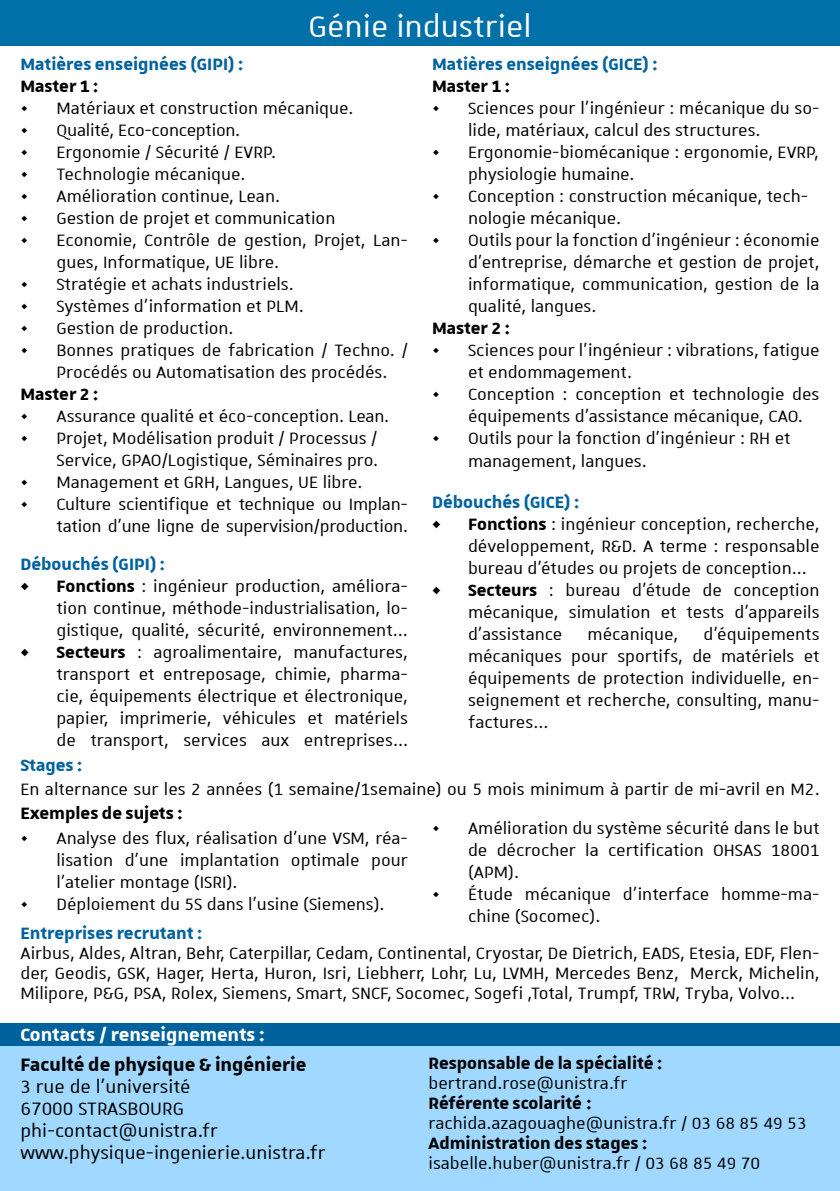
<style>
.page{position:relative;width:840px;height:1191px;background:#fff}
.page>*{position:absolute;margin:0;border:0;box-sizing:border-box;transform-origin:0 0}
.t1{font:40px "Unistra A";color:#fff}
.t2{font:24px/22px "Unistra A";color:#000}
.t3{font:700 24px "Unistra A";color:#000}
.t4{font:700 24px "Unistra A";color:#fff}
.t5{font:22px/22px "Unistra A";color:#000}
.t6{font:700 22px "Unistra A";color:#000}
.t7{font:700 22px "Unistra A";color:#00629d}
.s1{font-weight:700}
</style>
<div class="page">
<div style="left:0;top:1025px;width:839px;height:166px;background:#a0d8ff"></div>
<div style="left:0;top:0;width:839px;height:46px;background:#0070a8"></div>
<div style="left:0;top:1023px;width:839px;height:23px;background:#00629d"></div>
<h1 class="t1" style="left:308px;top:6px;width:224px">Génie industriel</h1>
<p class="t7" style="left:20px;top:52px;width:224px">Matières enseignées (GIPI) :</p>
<p class="t6" style="left:20px;top:74px;width:79px">Master 1 :</p>
<p class="t5" style="left:20px;top:97px;width:334px">• Matériaux et construction mécanique.</p>
<p class="t5" style="left:20px;top:119px;width:221px">• Qualité, Eco-conception.</p>
<p class="t5" style="left:20px;top:141px;width:257px">• Ergonomie / Sécurité / EVRP.</p>
<p class="t5" style="left:20px;top:163px;width:226px">• Technologie mécanique.</p>
<p class="t5" style="left:20px;top:185px;width:261px">• Amélioration continue, Lean.</p>
<p class="t5" style="left:20px;top:207px;width:316px">• Gestion de projet et communication</p>
<p class="t5" style="left:56px;top:229px;width:353px;text-indent:-36px">• Economie, Contrôle de gestion, Projet, Lan&shy;gues, Informatique, UE libre.</p>
<p class="t5" style="left:20px;top:273px;width:275px">• Stratégie et achats industriels.</p>
<p class="t5" style="left:20px;top:295px;width:285px">• Systèmes d’information et PLM.</p>
<p class="t5" style="left:20px;top:317px;width:215px">• Gestion de production.</p>
<p class="t5" style="left:56px;top:339px;width:353px;text-indent:-36px">• Bonnes pratiques de fabrication / Techno. /<br>Procédés ou Automatisation des procédés.</p>
<p class="t6" style="left:20px;top:382px;width:79px">Master 2 :</p>
<p class="t5" style="left:20px;top:405px;width:370px">• Assurance qualité et éco-conception. Lean.</p>
<p class="t5" style="left:20px;top:427px;width:359px;text-align:right">• Projet, Modélisation produit / Processus /<br>Service, GPAO/Logistique, Séminaires pro.</p>
<p class="t5" style="left:20px;top:471px;width:343px">• Management et GRH, Langues, UE libre.</p>
<p class="t5" style="left:20px;top:493px;width:389px;text-align:right">• Culture scientifique et technique ou Implan&shy;tation d’une ligne de supervision/production.</p>
<p class="t7" style="left:20px;top:552px;width:146px">Débouchés (GIPI) :</p>
<p class="t5" style="left:56px;top:575px;width:353px;text-align:justify;text-indent:-36px"><span class="s1">• Fonctions</span> : ingénieur production, améliora&shy;tion continue, méthode-industrialisation, lo&shy;gistique, qualité, sécurité, environnement...</p>
<p class="t5" style="left:56px;top:641px;width:353px;text-align:justify;text-indent:-36px"><span class="s1">• Secteurs</span> : agroalimentaire, manufactures, transport et entreposage, chimie, pharma&shy;cie, équipements électrique et électronique, papier, imprimerie, véhicules et matériels de transport, services aux entreprises...</p>
<p class="t7" style="left:432px;top:52px;width:227px">Matières enseignées (GICE) :</p>
<p class="t6" style="left:432px;top:74px;width:79px">Master 1 :</p>
<p class="t5" style="left:468px;top:97px;width:353px;text-indent:-36px">• Sciences pour l’ingénieur : mécanique du so&shy;lide, matériaux, calcul des structures.</p>
<p class="t5" style="left:468px;top:141px;width:352px;text-indent:-36px">• Ergonomie-biomécanique : ergonomie, EVRP, physiologie humaine.</p>
<p class="t5" style="left:468px;top:185px;width:341px;text-indent:-36px">• Conception : construction mécanique, tech&shy;nologie mécanique.</p>
<p class="t5" style="left:468px;top:229px;width:353px;text-align:justify;text-indent:-36px">• Outils pour la fonction d’ingénieur : économie d’entreprise, démarche et gestion de projet, informatique, communication, gestion de la qualité, langues.</p>
<p class="t6" style="left:432px;top:316px;width:79px">Master 2 :</p>
<p class="t5" style="left:468px;top:339px;width:353px;text-indent:-36px">• Sciences pour l’ingénieur : vibrations, fatigue et endommagement.</p>
<p class="t5" style="left:468px;top:383px;width:353px;text-indent:-36px">• Conception : conception et technologie des équipements d’assistance mécanique, CAO.</p>
<p class="t5" style="left:468px;top:426px;width:324px;line-height:23px;text-indent:-36px">• Outils pour la fonction d’ingénieur : RH et management, langues.</p>
<p class="t7" style="left:432px;top:490px;width:149px">Débouchés (GICE) :</p>
<p class="t5" style="left:468px;top:513px;width:353px;text-align:justify;text-indent:-36px"><span class="s1">• Fonctions</span> : ingénieur conception, recherche, développement, R&amp;D. A terme : responsable bureau d’études ou projets de conception...</p>
<p class="t5" style="left:468px;top:579px;width:353px;text-align:justify;text-indent:-36px"><span class="s1">• Secteurs</span> : bureau d’étude de conception mécanique, simulation et tests d’appareils d’assistance mécanique, d’équipements mécaniques pour sportifs, de matériels et équipements de protection individuelle, en&shy;seignement et recherche, consulting, manu&shy;factures...</p>
<p class="t7" style="left:20px;top:753px;width:63px">Stages :</p>
<p class="t5" style="left:20px;top:777px;width:800px">En alternance sur les 2 années (1 semaine/1semaine) ou 5 mois minimum à partir de mi-avril en M2.</p>
<p class="t6" style="left:20px;top:801px;width:163px">Exemples de sujets :</p>
<p class="t5" style="left:468px;top:816px;width:353px;text-align:justify;text-indent:-36px">• Amélioration du système sécurité dans le but de décrocher la certification OHSAS 18001 (APM).</p>
<p class="t5" style="left:468px;top:882px;width:353px;text-indent:-36px">• Étude mécanique d’interface homme-ma&shy;chine (Socomec).</p>
<p class="t5" style="left:56px;top:826px;width:353px;text-align:justify;text-indent:-36px">• Analyse des flux, réalisation d’une VSM, réa&shy;lisation d’une implantation optimale pour l’atelier montage (ISRI).</p>
<p class="t5" style="left:20px;top:892px;width:365px">• Déploiement du 5S dans l’usine (Siemens).</p>
<p class="t7" style="left:20px;top:921px;width:183px">Entreprises recrutant :</p>
<p class="t5" style="left:20px;top:942px;width:800px;line-height:20px;text-align:justify">Airbus, Aldes, Altran, Behr, Caterpillar, Cedam, Continental, Cryostar, De Dietrich, EADS, Etesia, EDF, Flen&shy;der, Geodis, GSK, Hager, Herta, Huron, Isri, Liebherr, Lohr, Lu, LVMH, Mercedes Benz, Merck, Michelin, Milipore, P&amp;G, PSA, Rolex, Siemens, Smart, SNCF, Socomec, Sogefi ,Total, Trumpf, TRW, Tryba, Volvo...</p>
<p class="t4" style="left:20px;top:1021px;width:246px">Contacts / renseignements :</p>
<p class="t3" style="left:20px;top:1051px;width:287px">Faculté de physique &amp; ingénierie</p>
<p class="t2" style="left:20px;top:1074px;width:306px">3 rue de l’université<br>67000 STRASBOURG phi-contact@unistra.fr www.physique-ingenierie.unistra.fr</p>
<p class="t6" style="left:428px;top:1051px;width:235px">Responsable de la spécialité :</p>
<p class="t5" style="left:428px;top:1071px;width:200px">bertrand.rose@unistra.fr</p>
<p class="t6" style="left:428px;top:1091px;width:164px">Référente scolarité :</p>
<p class="t5" style="left:428px;top:1111px;width:379px">rachida.azagouaghe@unistra.fr / 03 68 85 49 53</p>
<p class="t6" style="left:428px;top:1131px;width:220px">Administration des stages :</p>
<p class="t5" style="left:428px;top:1151px;width:333px">isabelle.huber@unistra.fr / 03 68 85 49 70</p>
</div>
